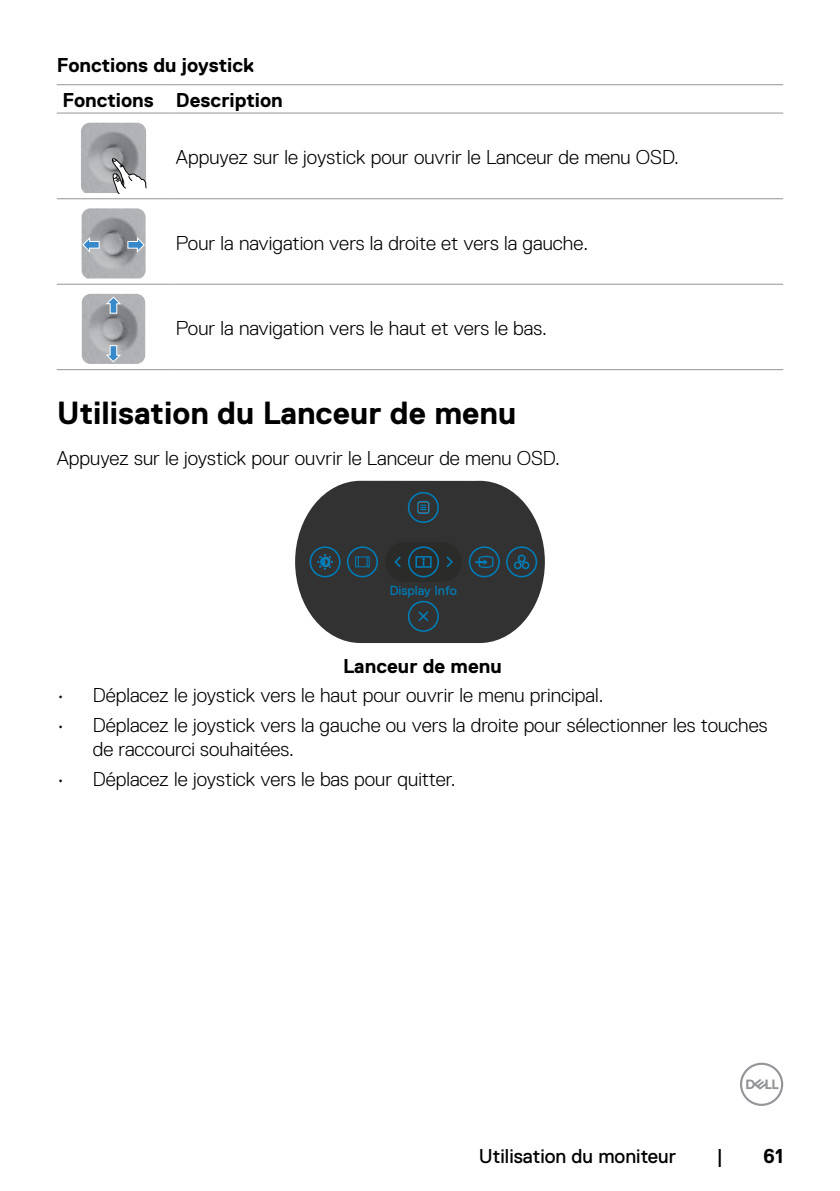
<style>
.page{position:relative;width:840px;height:1191px;background:#fff}
.page>*{position:absolute;margin:0;border:0;box-sizing:border-box;transform-origin:0 0}
.t1{font:700 32px "Dell Replica";color:#000}
.t2{font:300 20px/24px "Dell Replica";color:#000}
.t3{font:700 20px/35px "Dell Replica";color:#000}
.t4{font:20px "Dell Replica";color:#000}
.t5{font:13.2px "Dell Replica";color:#007db8}
</style>
<div class="page">
<svg style="left:740px;top:1062px;width:42px;height:44px"></svg>
<hr style="left:57px;top:84px;width:113px;height:1px;background:#939598">
<hr style="left:170px;top:84px;width:612px;height:1px;background:#939598">
<hr style="left:57px;top:113px;width:113px;height:1px;background:#939598">
<hr style="left:170px;top:113px;width:612px;height:1px;background:#939598">
<hr style="left:57px;top:198px;width:113px;height:1px;background:#939598">
<hr style="left:170px;top:198px;width:612px;height:1px;background:#939598">
<hr style="left:57px;top:284px;width:113px;height:1px;background:#939598">
<hr style="left:170px;top:284px;width:612px;height:1px;background:#939598">
<hr style="left:57px;top:369px;width:113px;height:1px;background:#939598">
<hr style="left:170px;top:369px;width:612px;height:1px;background:#939598">
<img style="left:81px;top:123px;width:65px;height:70px">
<svg style="left:111px;top:156px;width:35px;height:37px"></svg>
<img style="left:81px;top:208px;width:64px;height:70px">
<svg style="left:82px;top:237px;width:18px;height:15px"></svg>
<svg style="left:127px;top:237px;width:18px;height:16px"></svg>
<img style="left:82px;top:294px;width:63px;height:70px">
<svg style="left:106px;top:296px;width:15px;height:18px"></svg>
<svg style="left:106px;top:345px;width:15px;height:17px"></svg>
<svg style="left:295px;top:481px;width:249px;height:162px;background:#4a4c4d"></svg>
<svg style="left:317px;top:554px;width:16px;height:16px"></svg>
<div style="left:309px;top:546px;width:31px;height:31px;border:2px solid #007db8;border-radius:50%"></div>
<svg style="left:475px;top:556px;width:18px;height:12px"></svg>
<div style="left:468px;top:546px;width:31px;height:31px;border:2px solid #007db8;border-radius:50%"></div>
<svg style="left:417px;top:501px;width:12px;height:13px"></svg>
<svg style="left:418px;top:502px;width:10px;height:11px"></svg>
<svg style="left:420px;top:504px;width:6px;height:6px"></svg>
<div style="left:407px;top:492px;width:31px;height:31px;border:2px solid #007db8;border-radius:50%"></div>
<div style="left:347px;top:546px;width:31px;height:31px;border:2px solid #007db8;border-radius:50%"></div>
<svg style="left:354px;top:556px;width:16px;height:11px"></svg>
<div style="left:407px;top:601px;width:31px;height:31px;border:2px solid #007db8;border-radius:50%"></div>
<svg style="left:416px;top:609px;width:14px;height:14px"></svg>
<svg style="left:385px;top:542px;width:76px;height:40px;background:#273337"></svg>
<div style="left:506px;top:546px;width:31px;height:31px;border:2px solid #007db8;border-radius:50%"></div>
<div style="left:517px;top:554px;width:8px;height:8px;border:2px solid #007db8;border-radius:50%"></div>
<div style="left:513px;top:561px;width:8px;height:8px;border:2px solid #007db8;border-radius:50%"></div>
<div style="left:521px;top:561px;width:8px;height:8px;border:2px solid #007db8;border-radius:50%"></div>
<p class="t3" style="left:57px;top:48px;width:227px">Fonctions du joystick<br>Fonctions Description</p>
<p class="t2" style="left:176px;top:146px;width:504px">Appuyez sur le joystick pour ouvrir le Lanceur de menu OSD.</p>
<p class="t2" style="left:176px;top:231px;width:413px">Pour la navigation vers la droite et vers la gauche.</p>
<p class="t2" style="left:176px;top:316px;width:372px">Pour la navigation vers le haut et vers le bas.</p>
<h1 class="t1" style="left:57px;top:395px;width:461px">Utilisation du Lanceur de menu</h1>
<p class="t2" style="left:57px;top:446px;width:504px">Appuyez sur le joystick pour ouvrir le Lanceur de menu OSD.</p>
<p class="t5" style="left:389px;top:583px;width:69px">Display Info</p>
<p class="t3" style="left:343px;top:648px;width:160px">Lanceur de menu</p>
<p class="t2" style="left:57px;top:683px;width:548px">• Déplacez le joystick vers le haut pour ouvrir le menu principal.</p>
<p class="t2" style="left:93px;top:713px;width:676px;text-indent:-36px">• Déplacez le joystick vers la gauche ou vers la droite pour sélectionner les touches de raccourci souhaitées.</p>
<p class="t2" style="left:57px;top:767px;width:400px">• Déplacez le joystick vers le bas pour quitter.</p>
<p class="t4" style="left:478px;top:1144px;width:199px">Utilisation du moniteur</p>
<p class="t4" style="left:716px;top:1144px;width:8px">|</p>
<p class="t3" style="left:762px;top:1138px;width:21px">61</p>
</div>
